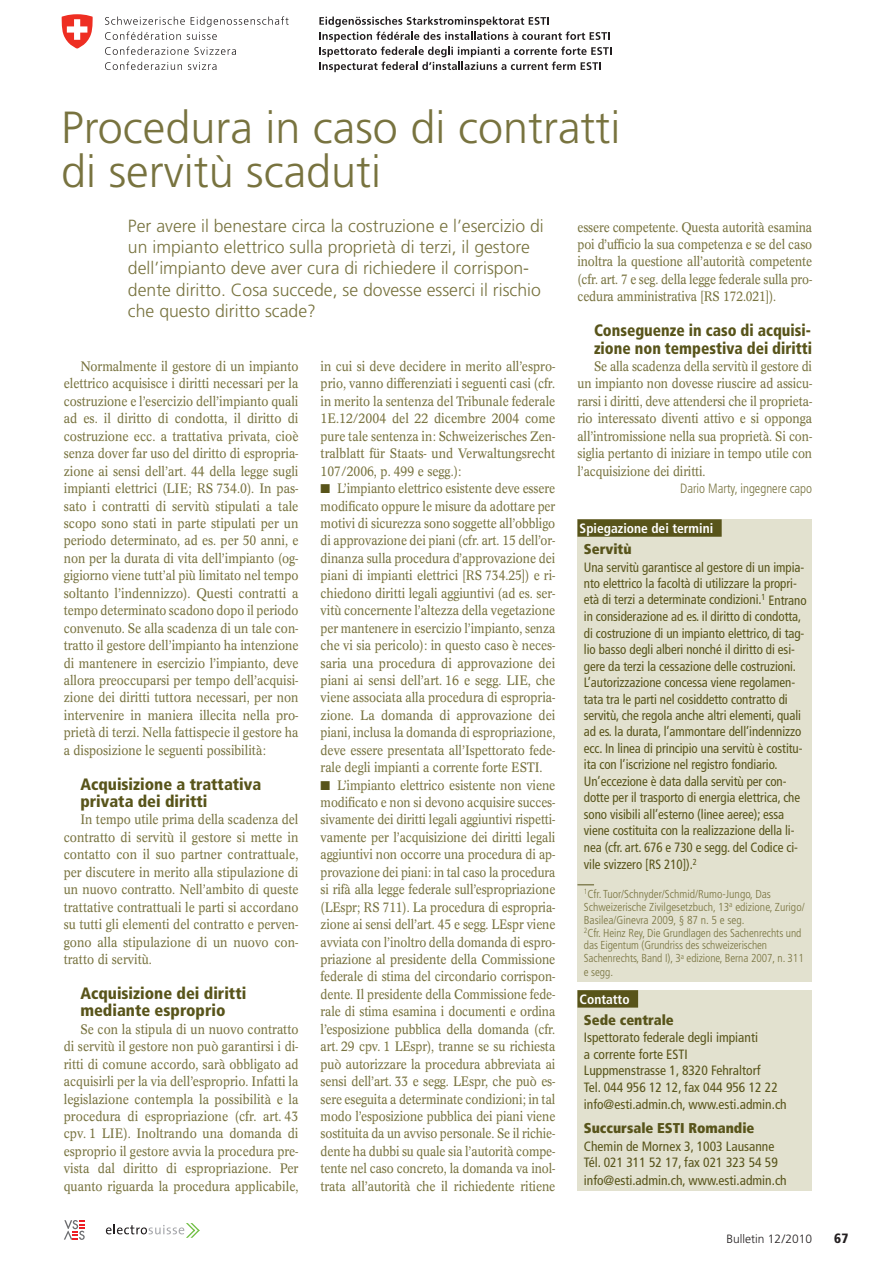
<style>
.page{position:relative;width:893px;height:1263px;background:#fff}
.page>*{position:absolute;margin:0;border:0;box-sizing:border-box;transform-origin:0 0}
.t1{font:300 45px/43.5px "Frutiger LT Std";color:#78733f}
.t2{font:300 17.7px/21.5px "Frutiger LT Std";color:#78733f}
.t3{font:900 condensed 16.5px/17.4px "Frutiger LT Std";color:#58541a}
.t4{font:900 condensed 16.5px/17.4px "Frutiger LT Std";color:#58541a;scale:.94 1}
.t5{font:900 condensed 14.25px "Frutiger LT Std";color:#58541a}
.t6{font:13.5px/17.4px "Concorde BQ";letter-spacing:-.005em;color:#78733f;text-align:justify;scale:.9 1}
.t7{font:13.5px/17.4px "Concorde BQ";letter-spacing:-.005em;color:#78733f;text-align:justify;scale:.89 1}
.t8{font:condensed 13.5px/16.5px "Frutiger LT Std";letter-spacing:-.005em;color:#58541a;scale:.96 1}
.t9{font:condensed 13.5px/16.8px "Frutiger LT Std";letter-spacing:-.005em;color:#58541a}
.t10{font:700 condensed 13.5px "Frutiger LT Std";color:#fff}
.t11{font:300 condensed 13.5px "Frutiger LT Std";color:#78733f;scale:.95 1}
.t12{font:900 condensed 13.5px "Frutiger LT Std";color:#231f20}
.t13{font:300 12px "Frutiger LT Std";color:#231f20}
.t14{font:300 condensed 11.55px/13px "Frutiger LT Std";letter-spacing:-.005em;color:#78733f}
.s1{color:#58541a}
</style>
<div class="page">
<svg style="left:106px;top:1223px;width:94px;height:15px"></svg>
<svg style="left:64px;top:1220px;width:21px;height:20px"></svg>
<svg style="left:319px;top:17px;width:292px;height:55px"></svg>
<svg style="left:105px;top:16px;width:184px;height:24px"></svg>
<svg style="left:105px;top:47px;width:131px;height:8px"></svg>
<svg style="left:105px;top:62px;width:77px;height:8px"></svg>
<svg style="left:188px;top:62px;width:28px;height:8px"></svg>
<svg style="left:62px;top:14px;width:31px;height:35px"></svg>
<div style="left:577px;top:990px;width:235px;height:201px;background:#e2e1cf"></div>
<div style="left:577px;top:990px;width:61px;height:17px;background:#58541a"></div>
<div style="left:577px;top:519px;width:235px;height:462px;background:#e2e1cf"></div>
<div style="left:577px;top:519px;width:145px;height:18px;background:#58541a"></div>
<svg style="left:577px;top:884px;width:17px;height:1px"></svg>
<h1 class="t1" style="left:61px;top:107px;width:561px">Procedura in caso di contratti di servitù scaduti</h1>
<p class="t2" style="left:128px;top:215px;width:417px">Per avere il benestare circa la costruzione e l’esercizio di un impianto elettrico sulla proprietà di terzi, il gestore dell’impianto deve aver cura di richiedere il corrispon&shy;dente diritto. Cosa succede, se dovesse esserci il rischio che questo diritto scade?</p>
<p class="t6" style="left:64px;top:358px;width:262px;text-indent:17px">Normalmente il gestore di un impianto elettrico acquisisce i diritti necessari per la costruzione e l’esercizio dell’impianto quali ad es. il diritto di condotta, il diritto di costruzione ecc. a trattativa privata, cioè senza dover far uso del diritto di espropria&shy;zione ai sensi dell’art. 44 della legge sugli impianti elettrici (LIE; RS 734.0). In pas&shy;sato i contratti di servitù stipulati a tale scopo sono stati in parte stipulati per un periodo determinato, ad es. per 50 anni, e non per la durata di vita dell’impianto (og&shy;gigiorno viene tutt’al più limitato nel tempo soltanto l’indennizzo). Questi contratti a tempo determinato scadono dopo il periodo convenuto. Se alla scadenza di un tale con&shy;tratto il gestore dell’impianto ha intenzione di mantenere in esercizio l’impianto, deve allora preoccuparsi per tempo dell’acquisi&shy;zione dei diritti tuttora necessari, per non intervenire in maniera illecita nella pro&shy;prietà di terzi. Nella fattispecie il gestore ha a disposizione le seguenti possibilità:</p>
<p class="t3" style="left:80px;top:775px;width:182px">Acquisizione a trattativa privata dei diritti</p>
<p class="t6" style="left:64px;top:811px;width:262px;text-indent:17px">In tempo utile prima della scadenza del contratto di servitù il gestore si mette in contatto con il suo partner contrattuale, per discutere in merito alla stipulazione di un nuovo contratto. Nell’ambito di queste trattative contrattuali le parti si accordano su tutti gli elementi del contratto e perven&shy;gono alla stipulazione di un nuovo con&shy;tratto di servitù.</p>
<p class="t3" style="left:80px;top:984px;width:167px">Acquisizione dei diritti mediante esproprio</p>
<p class="t6" style="left:64px;top:1020px;width:262px;text-indent:17px">Se con la stipula di un nuovo contratto di servitù il gestore non può garantirsi i di&shy;ritti di comune accordo, sarà obbligato ad acquisirli per la via dell’esproprio. Infatti la legislazione contempla la possibilità e la procedura di espropriazione (cfr. art. 43 cpv. 1 LIE). Inoltrando una domanda di esproprio il gestore avvia la procedura pre&shy;vista dal diritto di espropriazione. Per quanto riguarda la procedura applicabile,</p>
<p class="t7" style="left:577px;top:218px;width:265px">essere competente. Questa autorità esamina poi d’ufficio la sua competenza e se del caso inoltra la questione all’autorità competente (cfr. art. 7 e seg. della legge federale sulla pro&shy;cedura amministrativa [RS 172.021]).</p>
<p class="t4" style="left:594px;top:322px;width:234px">Conseguenze in caso di acquisi&shy;zione non tempestiva dei diritti</p>
<p class="t7" style="left:577px;top:358px;width:265px;text-indent:17px">Se alla scadenza della servitù il gestore di un impianto non dovesse riuscire ad assicu&shy;rarsi i diritti, deve attendersi che il proprieta&shy;rio interessato diventi attivo e si opponga all’intromissione nella sua proprietà. Si con&shy;siglia pertanto di iniziare in tempo utile con l’acquisizione dei diritti.</p>
<p class="t11" style="left:680px;top:481px;width:140px">Dario Marty, ingegnere capo</p>
<p class="t6" style="left:321px;top:358px;width:262px">in cui si deve decidere in merito all’espro&shy;prio, vanno differenziati i seguenti casi (cfr. in merito la sentenza del Tribunale federale 1E.12/2004 del 22 dicembre 2004 come pure tale sentenza in: Schweizerisches Zen&shy;tralblatt für Staats- und Verwaltungsrecht 107/2006, p. 499 e segg.):</p>
<p class="t7" style="left:321px;top:480px;width:265px"><span class="s1">■</span> L’impianto elettrico esistente deve essere modificato oppure le misure da adottare per motivi di sicurezza sono soggette all’obbligo di approvazione dei piani (cfr. art. 15 dell’or&shy;dinanza sulla procedura d’approvazione dei piani di impianti elettrici [RS 734.25]) e ri&shy;chiedono diritti legali aggiuntivi (ad es. ser&shy;vitù concernente l’altezza della vegetazione per mantenere in esercizio l’impianto, senza che vi sia pericolo): in questo caso è neces&shy;saria una procedura di approvazione dei piani ai sensi dell’art. 16 e segg. LIE, che viene associata alla procedura di espropria&shy;zione. La domanda di approvazione dei piani, inclusa la domanda di espropriazione, deve essere presentata all’Ispettorato fede&shy;rale degli impianti a corrente forte ESTI.</p>
<p class="t6" style="left:321px;top:776px;width:262px"><span class="s1">■</span> L’impianto elettrico esistente non viene modificato e non si devono acquisire succes&shy;sivamente dei diritti legali aggiuntivi rispetti&shy;vamente per l’acquisizione dei diritti legali aggiuntivi non occorre una procedura di ap&shy;provazione dei piani: in tal caso la procedura si rifà alla legge federale sull’espropriazione (LEspr; RS 711). La procedura di espropria&shy;zione ai sensi dell’art. 45 e segg. LEspr viene avviata con l’inoltro della domanda di espro&shy;priazione al presidente della Commissione federale di stima del circondario corrispon&shy;dente. Il presidente della Commissione fede&shy;rale di stima esamina i documenti e ordina l’esposizione pubblica della domanda (cfr. art. 29 cpv. 1 LEspr), tranne se su richiesta può autorizzare la procedura abbreviata ai sensi dell’art. 33 e segg. LEspr, che può es&shy;sere eseguita a determinate condizioni; in tal modo l’esposizione pubblica dei piani viene sostituita da un avviso personale. Se il richie&shy;dente ha dubbi su quale sia l’autorità compe&shy;tente nel caso concreto, la domanda va inol&shy;trata all’autorità che il richiedente ritiene</p>
<p class="t10" style="left:580px;top:520px;width:135px">Spiegazione dei termini</p>
<p class="t5" style="left:584px;top:540px;width:49px">Servitù</p>
<p class="t8" style="left:584px;top:559px;width:234px">Una servitù garantisce al gestore di un impia&shy;nto elettrico la facoltà di utilizzare la propri&shy;età di terzi a determinate condizioni.<sup>1</sup> Entrano in considerazione ad es. il diritto di condotta, di costruzione di un impianto elettrico, di tag&shy;lio basso degli alberi nonché il diritto di esi&shy;gere da terzi la cessazione delle costruzioni.<br>L’autorizzazione concessa viene regolamen&shy;tata tra le parti nel cosiddetto contratto di servitù, che regola anche altri elementi, quali ad es. la durata, l’ammontare dell’indennizzo ecc. In linea di principio una servitù è costitu&shy;ita con l’iscrizione nel registro fondiario.<br>Un’eccezione è data dalla servitù per con&shy;dotte per il trasporto di energia elettrica, che sono visibili all’esterno (linee aeree); essa viene costituita con la realizzazione della li&shy;nea (cfr. art. 676 e 730 e segg. del Codice ci&shy;vile svizzero [RS 210]).<sup>2</sup></p>
<p class="t14" style="left:584px;top:887px;width:222px"><sup>1</sup>Cfr. Tuor/Schnyder/Schmid/Rumo-Jungo, Das Schweizerische Zivilgesetzbuch, 13<sup>a</sup> edizione, Zurigo/ Basilea/Ginevra 2009, § 87 n. 5 e seg.<br><sup>2</sup>Cfr. Heinz Rey, Die Grundlagen des Sachenrechts und das Eigentum (Grundriss des schweizerischen Sachenrechts, Band I), 3<sup>a</sup> edizione, Berna 2007, n. 311 e segg.</p>
<p class="t10" style="left:580px;top:991px;width:52px">Contatto</p>
<p class="t5" style="left:584px;top:1011px;width:92px">Sede centrale</p>
<p class="t9" style="left:584px;top:1029px;width:204px">Ispettorato federale degli impianti<br>a corrente forte ESTI<br>Luppmenstrasse 1, 8320 Fehraltorf<br>Tel. 044 956 12 12, fax 044 956 12 22 info@esti.admin.ch, www.esti.admin.ch</p>
<p class="t5" style="left:584px;top:1119px;width:172px">Succursale ESTI Romandie</p>
<p class="t9" style="left:584px;top:1137px;width:204px">Chemin de Mornex 3, 1003 Lausanne<br>Tél. 021 311 52 17, fax 021 323 54 59 info@esti.admin.ch, www.esti.admin.ch</p>
<p class="t13" style="left:726px;top:1232px;width:87px">Bulletin 12/2010</p>
<p class="t12" style="left:834px;top:1230px;width:16px">67</p>
</div>
